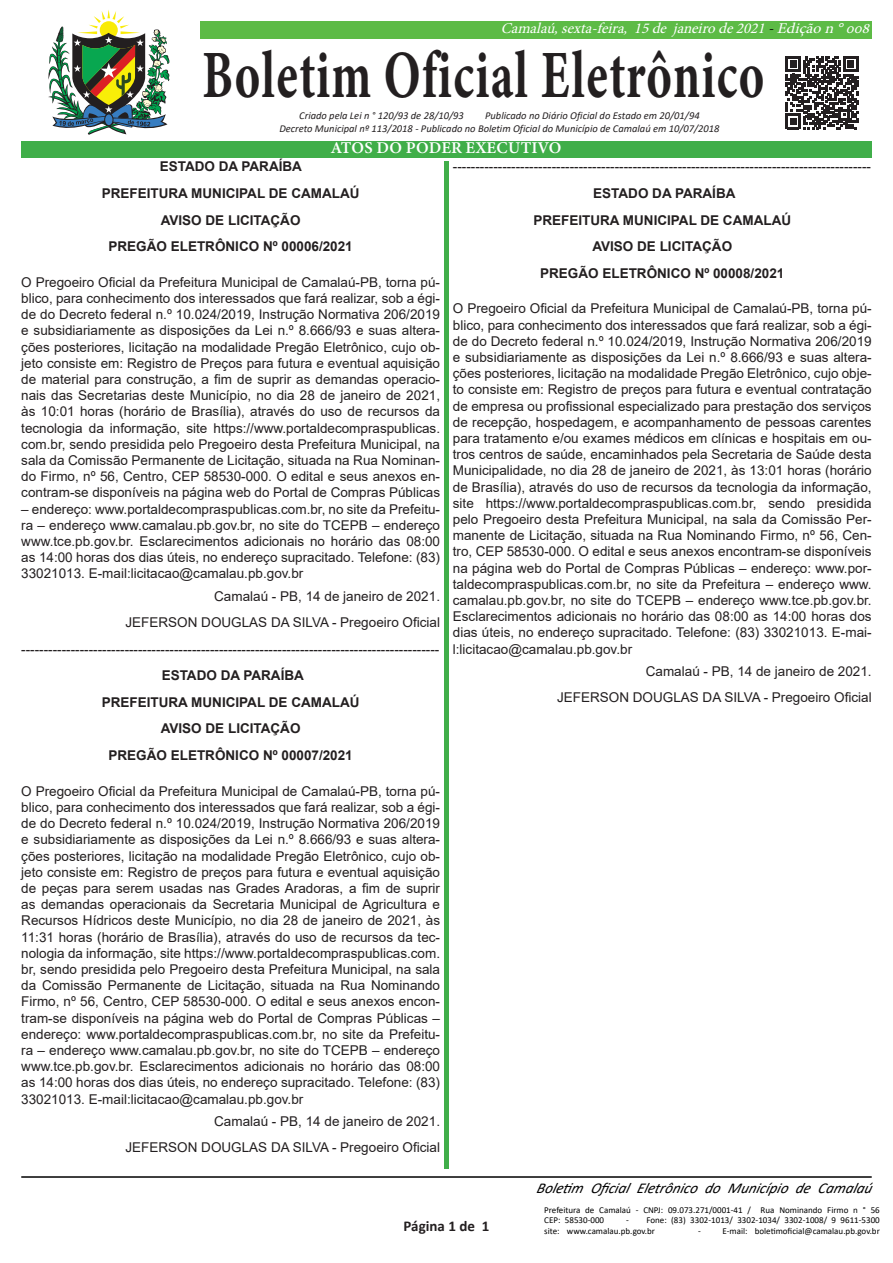
<style>
.page{position:relative;width:893px;height:1263px;background:#fff}
.page>*{position:absolute;margin:0;border:0;box-sizing:border-box;transform-origin:0 0}
.t1{font:67.65px "Minion Variable Concept";letter-spacing:.025em;color:#231f20;scale:.71 1}
.t2{font:16.5px "Minion Variable Concept";letter-spacing:.01em;color:#fff}
.t3{font:italic 15px "Minion Pro";color:#fff}
.t4{font:italic 15px "Calibri";color:#000}
.t5{font:700 15px "Calibri";color:#231f20}
.No_Spacing{font:13.5px/16.2px "Arial";color:#231f20;text-align:justify}
.Normal__Web{font:13.5px "Arial";color:#231f20}
.Normal__Web-2{font:700 13.5px "Arial";color:#231f20}
.t6{font:italic 10.5px "Calibri";color:#231f20}
.t7{font:9px/10.5px "Calibri";color:#000}
.s1{color:#000}
</style>
<div class="page">
<div style="left:21px;top:21px;width:851px;height:17px;background:#5dbb46"></div>
<hr style="left:21px;top:1176px;width:851px;height:2px;background:#000">
<div style="left:444px;top:48px;width:5px;height:1121px;background:#40ae49"></div>
<div style="left:19px;top:9px;width:181px;height:132px;background:#fff"></div>
<div style="left:425px;top:40px;width:38px;height:121px;background:#fff"></div>
<svg style="left:48px;top:10px;width:122px;height:125px"></svg>
<svg style="left:104px;top:113px;width:10px;height:14px"></svg>
<div style="left:105px;top:114px;width:8px;height:11px;background:#377dc1;border-radius:50%"></div>
<div style="left:21px;top:141px;width:851px;height:16px;background:#40ae49"></div>
<svg style="left:786px;top:56px;width:72px;height:73px"></svg>
<p class="t3" style="left:501px;top:18px;width:375px">Camalaú,sexta-feira, 15de j aneirode2021<span class="s1">-</span>Ediçãon°008</p>
<p class="t1" style="left:202px;top:28px;width:793px">Boletim Oficial Eletrônico</p>
<p class="t6" style="left:299px;top:108px;width:166px">Criado pela Lei n ° 120/93 de 28/10/93</p>
<p class="t6" style="left:485px;top:108px;width:216px">Publicado no Diário Oficial do Estado em 20/01/94</p>
<p class="t6" style="left:279px;top:121px;width:442px">Decreto Municipal nº 113/2018 - Publicado no Boletim Oficial do Município de Camalaú em 10/07/2018</p>
<p class="t2" style="left:332px;top:136px;width:231px">ATOS DO PODER EXECUTIVO</p>
<p class="Normal__Web-2" style="left:160px;top:157px;width:144px">ESTADO DA PARAÍBA</p>
<p class="Normal__Web-2" style="left:102px;top:184px;width:259px">PREFEITURA MUNICIPAL DE CAMALAÚ</p>
<p class="Normal__Web-2" style="left:161px;top:210px;width:141px">AVISO DE LICITAÇÃO</p>
<p class="Normal__Web-2" style="left:109px;top:237px;width:246px">PREGÃO ELETRÔNICO Nº 00006/2021</p>
<p class="No_Spacing" style="left:21px;top:274px;width:420px">O Pregoeiro Oficial da Prefeitura Municipal de Camalaú-PB, torna pú&shy;blico, para conhecimento dos interessados que fará realizar, sob a égi&shy;de do Decreto federal n.º 10.024/2019, Instrução Normativa 206/2019 e subsidiariamente as disposições da Lei n.º 8.666/93 e suas altera&shy;ções posteriores, licitação na modalidade Pregão Eletrônico, cujo ob&shy;jeto consiste em: Registro de Preços para futura e eventual aquisição de material para construção, a fim de suprir as demandas operacio&shy;nais das Secretarias deste Município, no dia 28 de janeiro de 2021, às 10:01 horas (horário de Brasília), através do uso de recursos da tecnologia da informação, site https://www.portaldecompraspublicas. com.br, sendo presidida pelo Pregoeiro desta Prefeitura Municipal, na sala da Comissão Permanente de Licitação, situada na Rua Nominan&shy;do Firmo, nº 56, Centro, CEP 58530-000. O edital e seus anexos en&shy;contram-se disponíveis na página web do Portal de Compras Públicas</p>
<p class="No_Spacing" style="left:21px;top:501px;width:420px">– endereço: www.portaldecompraspublicas.com.br, no site da Prefeitu&shy;ra – endereço www.camalau.pb.gov.br, no site do TCEPB – endereço www.tce.pb.gov.br. Esclarecimentos adicionais no horário das 08:00 as 14:00 horas dos dias úteis, no endereço supracitado. Telefone: (83)<br>33021013. E-mail:licitacao@camalau.pb.gov.br</p>
<p class="Normal__Web" style="left:214px;top:586px;width:227px">Camalaú - PB, 14 de janeiro de 2021.</p>
<p class="Normal__Web" style="left:125px;top:613px;width:316px">JEFERSON DOUGLAS DA SILVA - Pregoeiro Oficial</p>
<p class="Normal__Web" style="left:21px;top:640px;width:420px">---------------------------------------------------------------------------------------------</p>
<p class="Normal__Web-2" style="left:162px;top:666px;width:144px">ESTADO DA PARAÍBA</p>
<p class="Normal__Web-2" style="left:102px;top:692px;width:259px">PREFEITURA MUNICIPAL DE CAMALAÚ</p>
<p class="Normal__Web-2" style="left:161px;top:719px;width:141px">AVISO DE LICITAÇÃO</p>
<p class="Normal__Web-2" style="left:109px;top:746px;width:246px">PREGÃO ELETRÔNICO Nº 00007/2021</p>
<p class="No_Spacing" style="left:21px;top:783px;width:420px">O Pregoeiro Oficial da Prefeitura Municipal de Camalaú-PB, torna pú&shy;blico, para conhecimento dos interessados que fará realizar, sob a égi&shy;de do Decreto federal n.º 10.024/2019, Instrução Normativa 206/2019 e subsidiariamente as disposições da Lei n.º 8.666/93 e suas altera&shy;ções posteriores, licitação na modalidade Pregão Eletrônico, cujo ob&shy;jeto consiste em: Registro de preços para futura e eventual aquisição de peças para serem usadas nas Grades Aradoras, a fim de suprir as demandas operacionais da Secretaria Municipal de Agricultura e Recursos Hídricos deste Município, no dia 28 de janeiro de 2021, às 11:31 horas (horário de Brasília), através do uso de recursos da tec&shy;nologia da informação, site https://www.portaldecompraspublicas.com. br, sendo presidida pelo Pregoeiro desta Prefeitura Municipal, na sala da Comissão Permanente de Licitação, situada na Rua Nominando Firmo, nº 56, Centro, CEP 58530-000. O edital e seus anexos encon&shy;tram-se disponíveis na página web do Portal de Compras Públicas – endereço: www.portaldecompraspublicas.com.br, no site da Prefeitu&shy;ra – endereço www.camalau.pb.gov.br, no site do TCEPB – endereço www.tce.pb.gov.br. Esclarecimentos adicionais no horário das 08:00 as 14:00 horas dos dias úteis, no endereço supracitado. Telefone: (83)<br>33021013. E-mail:licitacao@camalau.pb.gov.br</p>
<p class="Normal__Web" style="left:214px;top:1111px;width:227px">Camalaú - PB, 14 de janeiro de 2021.</p>
<p class="Normal__Web" style="left:125px;top:1138px;width:316px">JEFERSON DOUGLAS DA SILVA - Pregoeiro Oficial</p>
<p class="Normal__Web" style="left:453px;top:157px;width:420px">---------------------------------------------------------------------------------------------</p>
<p class="Normal__Web-2" style="left:593px;top:184px;width:144px">ESTADO DA PARAÍBA</p>
<p class="Normal__Web-2" style="left:533px;top:210px;width:259px">PREFEITURA MUNICIPAL DE CAMALAÚ</p>
<p class="Normal__Web-2" style="left:592px;top:237px;width:141px">AVISO DE LICITAÇÃO</p>
<p class="Normal__Web-2" style="left:540px;top:263px;width:246px">PREGÃO ELETRÔNICO Nº 00008/2021</p>
<p class="No_Spacing" style="left:453px;top:300px;width:420px">O Pregoeiro Oficial da Prefeitura Municipal de Camalaú-PB, torna pú&shy;blico, para conhecimento dos interessados que fará realizar, sob a égi&shy;de do Decreto federal n.º 10.024/2019, Instrução Normativa 206/2019 e subsidiariamente as disposições da Lei n.º 8.666/93 e suas altera&shy;ções posteriores, licitação na modalidade Pregão Eletrônico, cujo obje&shy;to consiste em: Registro de preços para futura e eventual contratação de empresa ou profissional especializado para prestação dos serviços de recepção, hospedagem, e acompanhamento de pessoas carentes para tratamento e/ou exames médicos em clínicas e hospitais em ou&shy;tros centros de saúde, encaminhados pela Secretaria de Saúde desta Municipalidade, no dia 28 de janeiro de 2021, às 13:01 horas (horário de Brasília), através do uso de recursos da tecnologia da informação, site https://www.portaldecompraspublicas.com.br, sendo presidida pelo Pregoeiro desta Prefeitura Municipal, na sala da Comissão Per&shy;manente de Licitação, situada na Rua Nominando Firmo, nº 56, Cen&shy;tro, CEP 58530-000. O edital e seus anexos encontram-se disponíveis na página web do Portal de Compras Públicas – endereço: www.por&shy;taldecompraspublicas.com.br, no site da Prefeitura – endereço www. camalau.pb.gov.br, no site do TCEPB – endereço www.tce.pb.gov.br.<br>Esclarecimentos adicionais no horário das 08:00 as 14:00 horas dos dias úteis, no endereço supracitado. Telefone: (83) 33021013. E-mai&shy;l:licitacao@camalau.pb.gov.br</p>
<p class="Normal__Web" style="left:646px;top:662px;width:227px">Camalaú - PB, 14 de janeiro de 2021.</p>
<p class="Normal__Web" style="left:557px;top:688px;width:316px">JEFERSON DOUGLAS DA SILVA - Pregoeiro Oficial</p>
<p class="t5" style="left:404px;top:1215px;width:87px">Página 1 de 1</p>
<p class="t4" style="left:536px;top:1178px;width:342px">Boletim Oficial Eletrônico do Município de Camalaú</p>
<p class="t7" style="left:544px;top:1204px;width:337px">Prefeitura de Camalaú - CNPJ: 09.073.271/0001-41 / Rua Nominando Firmo n ° 56<br>CEP: 58530-000</p>
<p class="t7" style="left:544px;top:1214px;width:337px;text-indent:82px">- Fone: (83) 3302-1013/ 3302-1034/ 3302-1008/ 9 9611-5300 site: www.camalau.pb.gov.br</p>
<p class="t7" style="left:698px;top:1225px;width:183px">- E-mail: boletimoficial@camalau.pb.gov.br</p>
</div>
